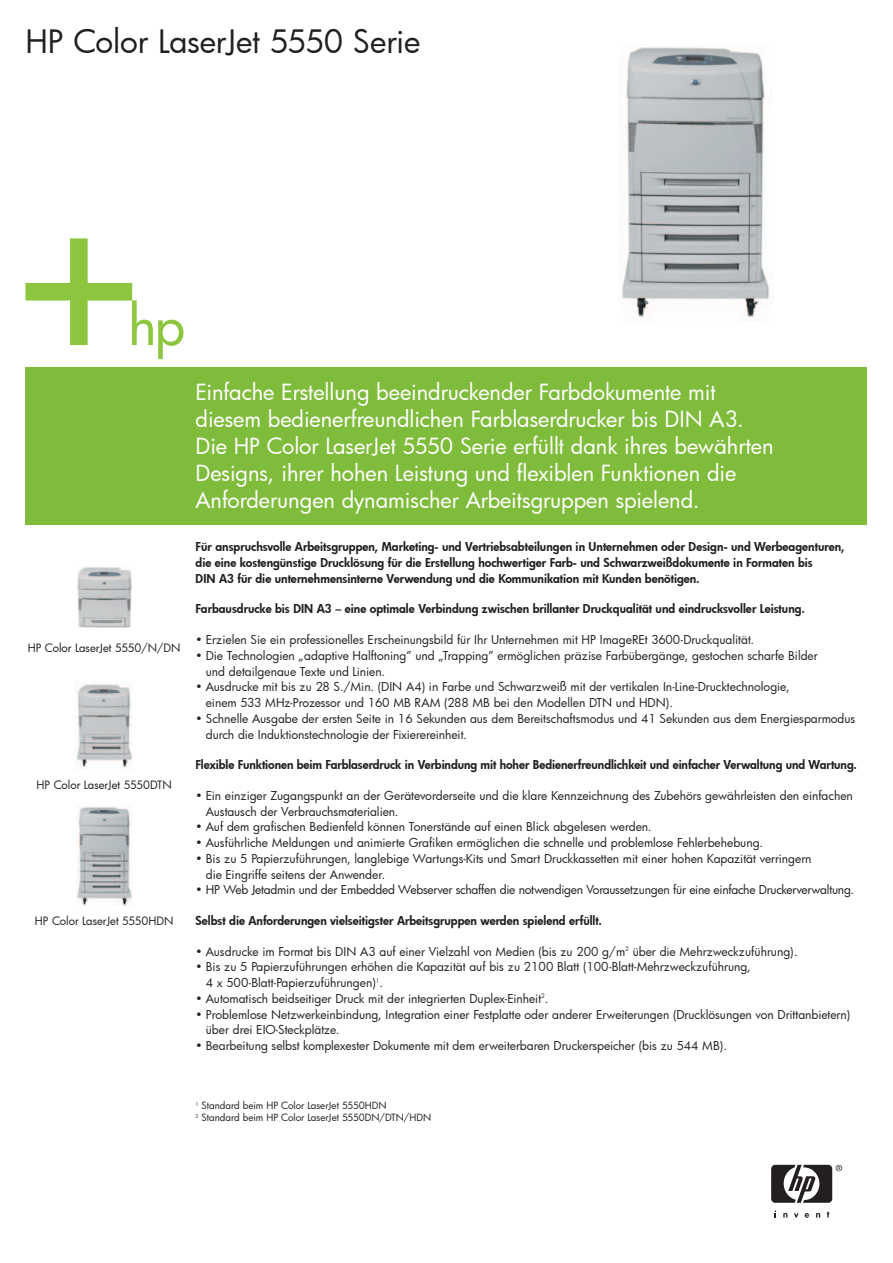
<style>
.page{position:relative;width:893px;height:1263px;background:#fff}
.page>*{position:absolute;margin:0;border:0;box-sizing:border-box;transform-origin:0 0}
.t1{font:31.5px "Futura";letter-spacing:-.005em;color:#231f20}
.t2{font:21.75px/27px "Futura";color:#fff}
.t3{font:12px/15.8px "Futura";color:#231f20}
.t4{font:800 12px/15.8px "Futura";color:#231f20}
.t5{font:12px "Futura";letter-spacing:-.02em;color:#231f20}
.t6{font:11.25px "Futura";letter-spacing:-.005em;color:#231f20}
.t7{font:9.75px/12px "Futura";color:#231f20}
</style>
<div class="page">
<div style="left:26px;top:367px;width:841px;height:157px;background:#80bc3c"></div>
<img style="left:622px;top:47px;width:151px;height:271px">
<svg style="left:794px;top:1213px;width:5px;height:4px"></svg>
<svg style="left:783px;top:1213px;width:4px;height:4px"></svg>
<svg style="left:816px;top:1213px;width:4px;height:4px"></svg>
<svg style="left:827px;top:1211px;width:2px;height:6px"></svg>
<svg style="left:805px;top:1213px;width:4px;height:5px"></svg>
<svg style="left:771px;top:1165px;width:71px;height:38px"></svg>
<svg style="left:26px;top:238px;width:158px;height:121px"></svg>
<img style="left:78px;top:566px;width:54px;height:62px">
<img style="left:76px;top:683px;width:56px;height:86px">
<img style="left:76px;top:806px;width:56px;height:99px">
<h1 class="t1" style="left:26px;top:20px;width:396px">HP Color LaserJet 5550 Serie</h1>
<p class="t6" style="left:28px;top:641px;width:154px">HP Color LaserJet 5550/N/DN</p>
<p class="t6" style="left:37px;top:777px;width:137px">HP Color LaserJet 5550DTN</p>
<p class="t6" style="left:35px;top:913px;width:140px">HP Color LaserJet 5550HDN</p>
<p class="t2" style="left:196px;top:378px;width:579px">Einfache Erstellung beeindruckender Farbdokumente mit diesem bedienerfreundlichen Farblaserdrucker bis DIN A3.<br>Die HP Color LaserJet 5550 Serie erfüllt dank ihres bewährten Designs, ihrer hohen Leistung und flexiblen Funktionen die Anforderungen dynamischer Arbeitsgruppen spielend.</p>
<p class="t4" style="left:196px;top:539px;width:650px">Für anspruchsvolle Arbeitsgruppen, Marketing- und Vertriebsabteilungen in Unternehmen oder Design- und Werbeagenturen, die eine kostengünstige Drucklösung für die Erstellung hochwertiger Farb- und Schwarzweißdokumente in Formaten bis<br>DIN A3 für die unternehmensinterne Verwendung und die Kommunikation mit Kunden benötigen.</p>
<p class="t4" style="left:196px;top:601px;width:611px">Farbausdrucke bis DIN A3 – eine optimale Verbindung zwischen brillanter Druckqualität und eindrucksvoller Leistung.</p>
<p class="t3" style="left:196px;top:631px;width:560px">• Erzielen Sie ein professionelles Erscheinungsbild für Ihr Unternehmen mit HP ImageREt 3600-Druckqualität.</p>
<p class="t3" style="left:206px;top:647px;width:614px;text-indent:-10px">• Die Technologien „adaptive Halftoning” und „Trapping” ermöglichen präzise Farbübergänge, gestochen scharfe Bilder und detailgenaue Texte und Linien.</p>
<p class="t3" style="left:206px;top:679px;width:585px;text-indent:-10px">• Ausdrucke mit bis zu 28 S./Min. (DIN A4) in Farbe und Schwarzweiß mit der vertikalen In-Line-Drucktechnologie, einem 533 MHz-Prozessor und 160 MB RAM (288 MB bei den Modellen DTN und HDN).</p>
<p class="t3" style="left:206px;top:710px;width:651px;text-indent:-10px">• Schnelle Ausgabe der ersten Seite in 16 Sekunden aus dem Bereitschaftsmodus und 41 Sekunden aus dem Energiesparmodus durch die Induktionstechnologie der Fixierereinheit.</p>
<p class="t4" style="left:196px;top:757px;width:663px">Flexible Funktionen beim Farblaserdruck in Verbindung mit hoher Bedienerfreundlichkeit und einfacher Verwaltung und Wartung.</p>
<p class="t3" style="left:206px;top:787px;width:649px;text-indent:-10px">• Ein einziger Zugangspunkt an der Gerätevorderseite und die klare Kennzeichnung des Zubehörs gewährleisten den einfachen<br>Austausch der Verbrauchsmaterialien.</p>
<p class="t3" style="left:196px;top:819px;width:458px">• Auf dem grafischen Bedienfeld können Tonerstände auf einen Blick abgelesen werden.</p>
<p class="t3" style="left:196px;top:834px;width:569px">• Ausführliche Meldungen und animierte Grafiken ermöglichen die schnelle und problemlose Fehlerbehebung.</p>
<p class="t3" style="left:206px;top:850px;width:607px;text-indent:-10px">• Bis zu 5 Papierzuführungen, langlebige Wartungs-Kits und Smart Druckkassetten mit einer hohen Kapazität verringern die Eingriffe seitens der Anwender.</p>
<p class="t5" style="left:196px;top:882px;width:660px">• HP Web Jetadmin und der Embedded Webserver schaffen die notwendigen Voraussetzungen für eine einfache Druckerverwaltung.</p>
<p class="t4" style="left:196px;top:912px;width:408px">Selbst die Anforderungen vielseitigster Arbeitsgruppen werden spielend erfüllt.</p>
<p class="t3" style="left:196px;top:943px;width:604px">• Ausdrucke im Format bis DIN A3 auf einer Vielzahl von Medien (bis zu 200 g/m<sup>2</sup> über die Mehrzweckzuführung).</p>
<p class="t3" style="left:206px;top:959px;width:547px;text-indent:-10px">• Bis zu 5 Papierzuführungen erhöhen die Kapazität auf bis zu 2100 Blatt (100-Blatt-Mehrzweckzuführung,<br>4 x 500-Blatt-Papierzuführungen)<sup>1</sup>.</p>
<p class="t3" style="left:196px;top:990px;width:354px">• Automatisch beidseitiger Druck mit der integrierten Duplex-Einheit<sup>2</sup>.</p>
<p class="t3" style="left:206px;top:1006px;width:646px;text-indent:-10px">• Problemlose Netzwerkeinbindung, Integration einer Festplatte oder anderer Erweiterungen (Drucklösungen von Drittanbietern) über drei EIO-Steckplätze.</p>
<p class="t3" style="left:196px;top:1038px;width:533px">• Bearbeitung selbst komplexester Dokumente mit dem erweiterbaren Druckerspeicher (bis zu 544 MB).</p>
<p class="t7" style="left:196px;top:1099px;width:237px"><sup>1</sup> Standard beim HP Color LaserJet 5550HDN<br><sup>2</sup> Standard beim HP Color LaserJet 5550DN/DTN/HDN</p>
</div>
